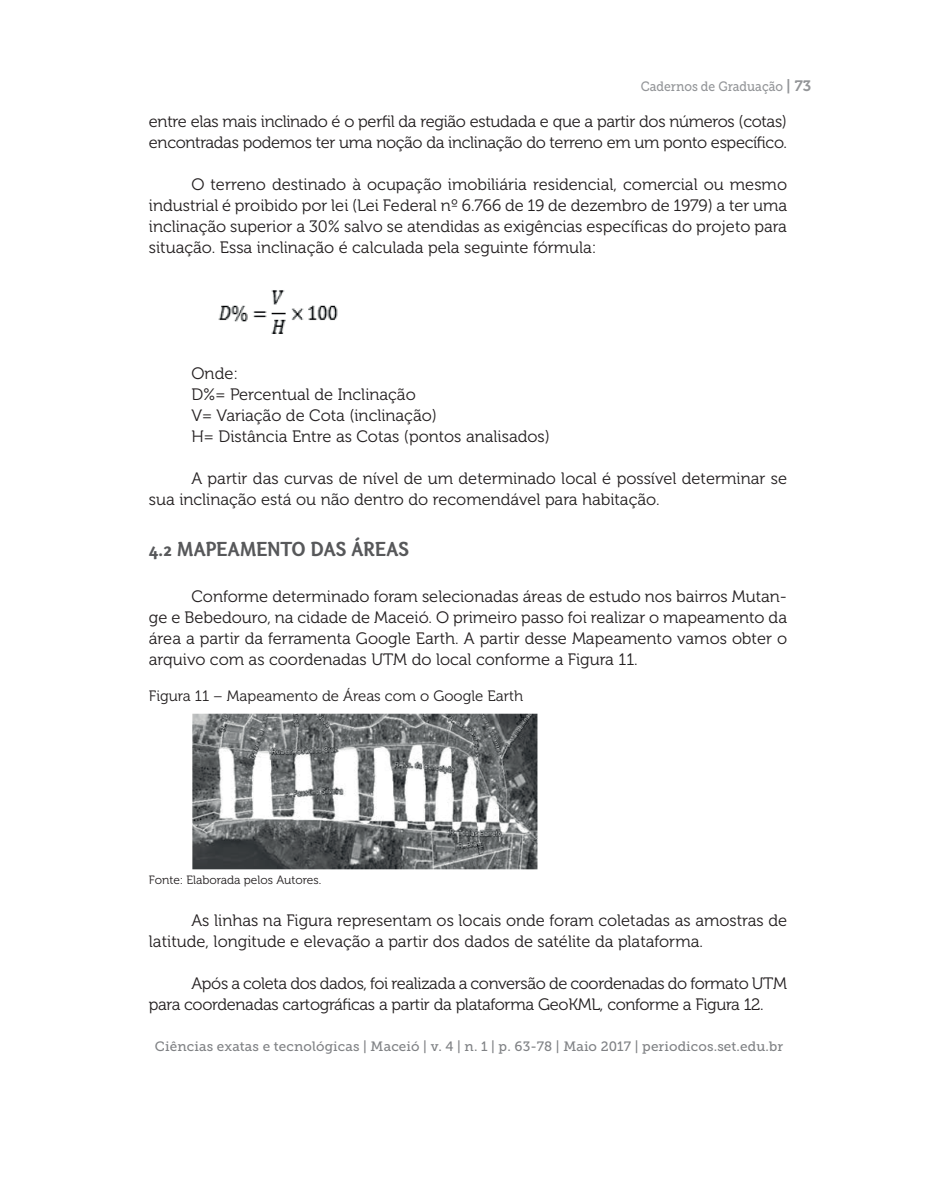
<style>
.page{position:relative;width:936px;height:1191px;background:#fff}
.page>*{position:absolute;margin:0;border:0;box-sizing:border-box;transform-origin:0 0}
.t1{font:21px "Otari Bold Limited";color:#57585a}
.t2{font:16.5px/21px "Museo 300";color:#231f20}
.t3{font:16.5px/21px "Museo 300";letter-spacing:-.02em;color:#231f20}
.t4{font:15px "Museo 300";color:#231f20}
.t5{font:13.5px "Museo Slab 500";letter-spacing:.01em;color:#808285}
.t6{font:13.5px "Museo Slab 500";color:#939598;scale:.9 1}
.t7{font:12px "Museo 300";color:#231f20}
.s1{font-family:"Museo 700";font-size:15px}
</style>
<div class="page">
<img style="left:218px;top:290px;width:120px;height:44px">
<img style="left:192px;top:713px;width:345px;height:156px">
<p class="t6" style="left:640px;top:79px;width:191px">Cadernos de Graduação <span class="s1">| 73</span></p>
<p class="t3" style="left:149px;top:111px;width:639px">entre elas mais inclinado é o perfil da região estudada e que a partir dos números (cotas) encontradas podemos ter uma noção da inclinação do terreno em um ponto específico.</p>
<p class="t2" style="left:149px;top:174px;width:639px;text-align:justify;text-indent:43px">O terreno destinado à ocupação imobiliária residencial, comercial ou mesmo industrial é proibido por lei (Lei Federal nº 6.766 de 19 de dezembro de 1979) a ter uma inclinação superior a 30% salvo se atendidas as exigências específicas do projeto para situação. Essa inclinação é calculada pela seguinte fórmula:</p>
<p class="t2" style="left:191px;top:363px;width:360px">Onde:<br>D%= Percentual de Inclinação<br>V= Variação de Cota (inclinação)<br>H= Distância Entre as Cotas (pontos analisados)</p>
<p class="t2" style="left:149px;top:468px;width:639px;text-indent:43px">A partir das curvas de nível de um determinado local é possível determinar se sua inclinação está ou não dentro do recomendável para habitação.</p>
<p class="t1" style="left:149px;top:536px;width:262px">4.2 MAPEAMENTO DAS ÁREAS</p>
<p class="t2" style="left:149px;top:586px;width:639px;text-align:justify;text-indent:43px">Conforme determinado foram selecionadas áreas de estudo nos bairros Mutan&shy;ge e Bebedouro, na cidade de Maceió. O primeiro passo foi realizar o mapeamento da área a partir da ferramenta Google Earth. A partir desse Mapeamento vamos obter o arquivo com as coordenadas UTM do local conforme a Figura 11.</p>
<p class="t4" style="left:149px;top:688px;width:376px">Figura 11 – Mapeamento de Áreas com o Google Earth</p>
<p class="t7" style="left:149px;top:873px;width:174px">Fonte: Elaborada pelos Autores.</p>
<p class="t2" style="left:149px;top:909px;width:639px;text-indent:43px">As linhas na Figura representam os locais onde foram coletadas as amostras de latitude, longitude e elevação a partir dos dados de satélite da plataforma.</p>
<p class="t3" style="left:149px;top:972px;width:639px;text-indent:43px">Após a coleta dos dados, foi realizada a conversão de coordenadas do formato UTM para coordenadas cartográficas a partir da plataforma GeoKML, conforme a Figura 12.</p>
<p class="t5" style="left:155px;top:1039px;width:629px">Ciências exatas e tecnológicas | Maceió | v. 4 | n. 1 | p. 63-78 | Maio 2017 | periodicos.set.edu.br</p>
</div>
